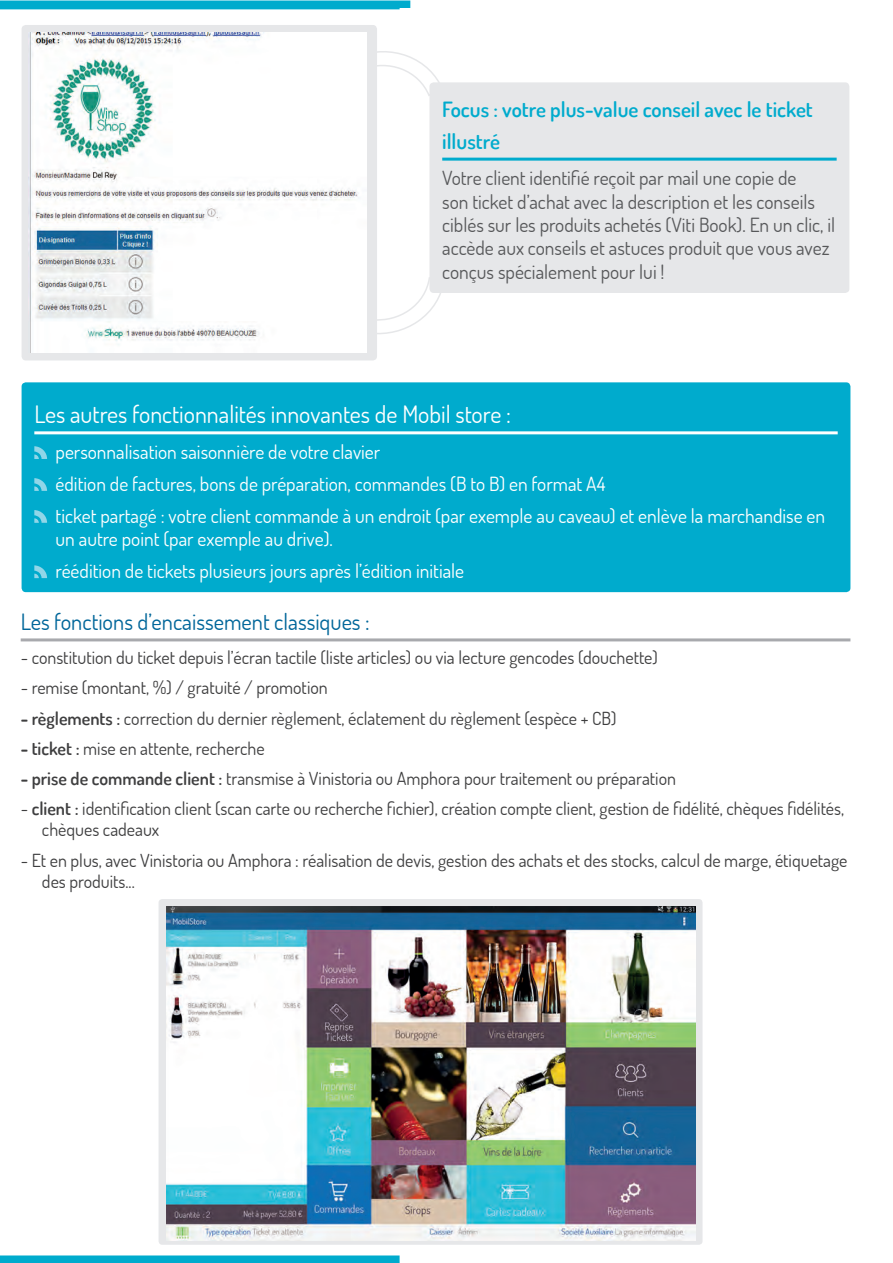
<style>
.page{position:relative;width:893px;height:1263px;background:#fff}
.page>*{position:absolute;margin:0;border:0;box-sizing:border-box;transform-origin:0 0}
.t1{font:24px "Terminal Dosis";color:#fff}
.t2{font:22.5px "Terminal Dosis";color:#01669a}
.t3{font:600 21px/32.4px "Terminal Dosis";color:#00abcd}
.t4{font:19.5px/32px "Terminal Dosis";color:#fff}
.t5{font:19.5px/23.4px "Terminal Dosis";color:#57585a}
.t6{font:18px/21.6px "Terminal Dosis";color:#3e3e3f}
.s1{font-weight:700}
.s2{font-weight:600}
</style>
<div class="page">
<div style="left:159px;top:899px;width:543px;height:346px;background:#e6e7e9;border-radius:4px"></div>
<hr style="left:21px;top:638px;width:829px;height:3px;background:#a8a9ad">
<div style="left:22px;top:382px;width:828px;height:210px;background:#00abcd;border-radius:4px"></div>
<hr style="left:34px;top:431px;width:804px;height:3px;background:#fff">
<svg style="left:34px;top:446px;width:13px;height:13px"></svg>
<svg style="left:34px;top:478px;width:13px;height:13px"></svg>
<svg style="left:34px;top:510px;width:13px;height:13px"></svg>
<svg style="left:34px;top:565px;width:13px;height:13px"></svg>
<img style="left:166px;top:906px;width:529px;height:334px">
<div style="left:22px;top:25px;width:355px;height:335px;background:#e6e7e9;border-radius:4px"></div>
<div style="left:429px;top:82px;width:420px;height:211px;background:#e6e7e9;border-radius:4px"></div>
<hr style="left:442px;top:158px;width:395px;height:3px;background:#00abcd">
<svg style="left:377px;top:276px;width:64px;height:58px"></svg>
<div style="left:0;top:2px;width:400px;height:7px;background:#00abcd"></div>
<div style="left:0;top:1255px;width:400px;height:8px;background:#00abcd"></div>
<svg style="left:366px;top:48px;width:73px;height:49px"></svg>
<img style="left:30px;top:33px;width:336px;height:319px">
<div style="left:0;top:1px;width:410px;height:7px;background:#00abcd"></div>
<p class="t3" style="left:442px;top:92px;width:372px">Focus : votre plus-value conseil avec le ticket illustré</p>
<p class="t5" style="left:442px;top:166px;width:394px">Votre client identifié reçoit par mail une copie de<br>son ticket d’achat avec la description et les conseils ciblés sur les produits achetés (Viti Book). En un clic, il accède aux conseils et astuces produit que vous avez conçus spécialement pour lui !</p>
<h1 class="t1" style="left:34px;top:398px;width:478px">Les autres fonctionnalités innovantes de Mobil store :</h1>
<p class="t4" style="left:56px;top:435px;width:771px">personnalisation saisonnière de votre clavier<br>édition de factures, bons de préparation, commandes (B to B) en format A4<br>ticket partagé : votre client commande à un endroit (par exemple au caveau) et enlève la marchandise en</p>
<p class="t4" style="left:56px;top:523px;width:410px">un autre point (par exemple au drive).<br>réédition de tickets plusieurs jours après l’édition initiale</p>
<p class="t2" style="left:21px;top:607px;width:350px">Les fonctions d’encaissement classiques :</p>
<p class="t6" style="left:21px;top:646px;width:639px">- constitution du ticket depuis l’écran tactile (liste articles) ou via lecture gencodes (douchette)</p>
<p class="t6" style="left:21px;top:676px;width:309px">- remise (montant, %) / gratuité / promotion</p>
<p class="t6" style="left:21px;top:707px;width:597px"><span class="s1">-</span> <span class="s2">règlements :</span> correction du dernier règlement, éclatement du règlement (espèce + CB)</p>
<p class="t6" style="left:21px;top:737px;width:245px"><span class="s1">-</span> <span class="s2">ticket :</span> mise en attente, recherche</p>
<p class="t6" style="left:21px;top:767px;width:657px"><span class="s1">-</span> <span class="s2">prise de commande client :</span> transmise à Vinistoria ou Amphora pour traitement ou préparation</p>
<p class="t6" style="left:42px;top:797px;width:804px;text-indent:-21px">- <span class="s2">client :</span> identification client (scan carte ou recherche fichier), création compte client, gestion de fidélité, chèques fidélités, chèques cadeaux</p>
<p class="t6" style="left:42px;top:849px;width:807px;text-indent:-21px">- Et en plus, avec Vinistoria ou Amphora : réalisation de devis, gestion des achats et des stocks, calcul de marge, étiquetage des produits...</p>
</div>
